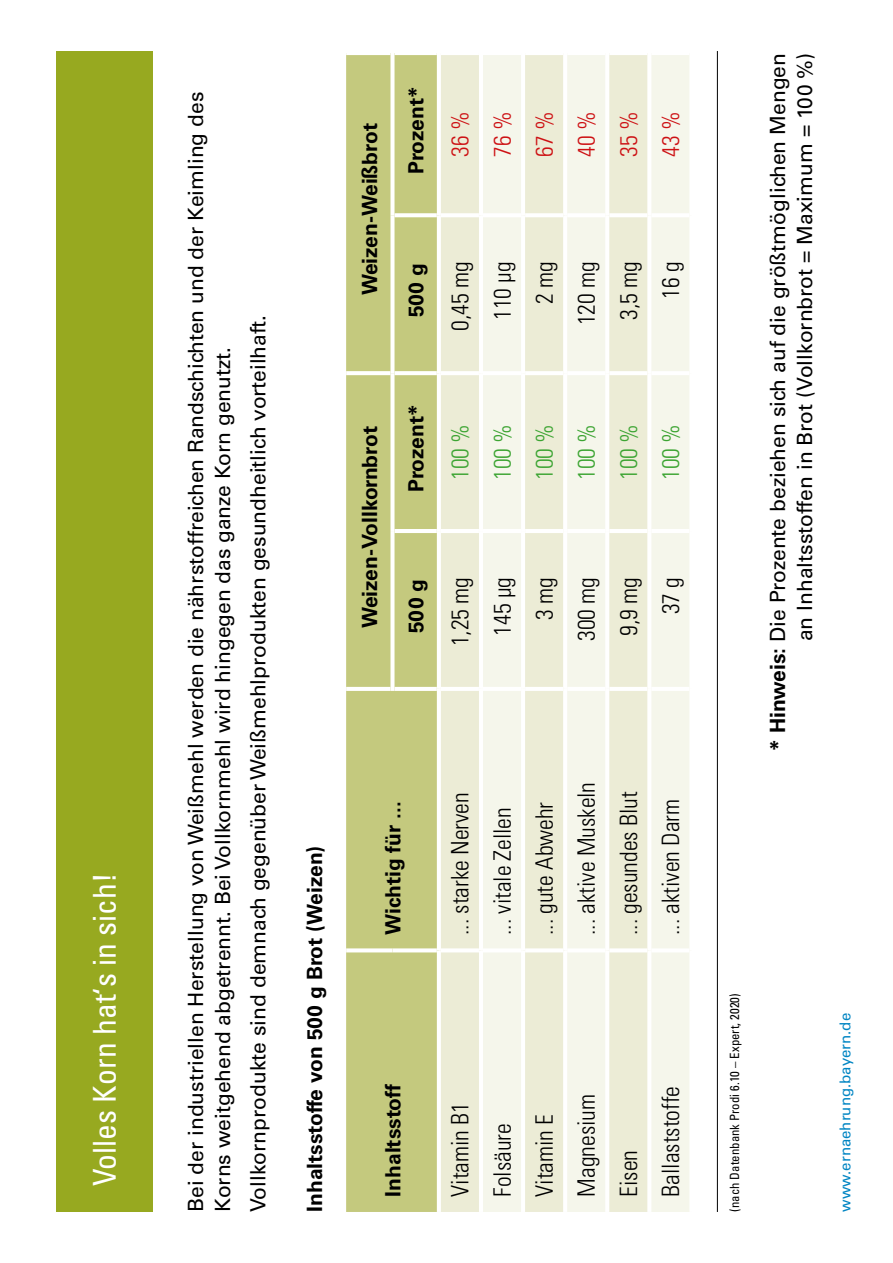
<style>
.page{position:relative;width:893px;height:1263px;background:#fff}
.page>*{position:absolute;margin:0;border:0;box-sizing:border-box;transform-origin:0 0}
.t1{font:condensed 31.5px "Univers LT Std";letter-spacing:.005em;color:#fff}
.t2{font:300 condensed 24px "Univers LT Std";color:#000}
.t3{font:300 condensed 24px "Univers LT Std";color:#3ca432}
.t4{font:300 condensed 24px "Univers LT Std";color:#cd1013}
.t5{font:21px/27px "Univers";color:#000}
.t6{font:700 21px "Univers";color:#000}
.t7{font:15px "Univers";color:#0085c3}
.t8{font:condensed 12.75px "Univers";letter-spacing:.005em;color:#000}
.s1{font-weight:700}
</style>
<div class="page">
<div style="left:56px;top:51px;width:97px;height:1161px;background:#97a920"></div>
<div style="left:346px;top:53px;width:91px;height:1159px;background:#c4c97e"></div>
<div style="left:441px;top:55px;width:38px;height:1157px;background:#ececd6"></div>
<svg style="left:483px;top:55px;width:206px;height:1157px;background:#f1f2e2"></svg>
<svg style="left:346px;top:948px;width:46px;height:4px"></svg>
<hr style="left:346px;top:687px;width:44px;height:4px;background:#fff">
<svg style="left:346px;top:371px;width:44px;height:4px"></svg>
<hr style="left:346px;top:51px;width:44px;height:4px;background:#fff">
<svg style="left:392px;top:948px;width:45px;height:4px"></svg>
<svg style="left:390px;top:531px;width:4px;height:160px"></svg>
<hr style="left:395px;top:687px;width:42px;height:4px;background:#fff">
<svg style="left:390px;top:373px;width:4px;height:158px"></svg>
<hr style="left:395px;top:529px;width:42px;height:4px;background:#fff">
<svg style="left:390px;top:215px;width:4px;height:158px"></svg>
<svg style="left:395px;top:371px;width:42px;height:4px"></svg>
<svg style="left:390px;top:53px;width:4px;height:162px"></svg>
<svg style="left:395px;top:213px;width:42px;height:4px"></svg>
<hr style="left:395px;top:51px;width:42px;height:4px;background:#fff">
<svg style="left:441px;top:948px;width:38px;height:4px"></svg>
<hr style="left:441px;top:687px;width:38px;height:4px;background:#fff">
<hr style="left:441px;top:529px;width:38px;height:4px;background:#fff">
<hr style="left:441px;top:371px;width:38px;height:4px;background:#fff">
<hr style="left:441px;top:213px;width:38px;height:4px;background:#fff">
<hr style="left:483px;top:948px;width:38px;height:4px;background:#fff">
<hr style="left:483px;top:687px;width:38px;height:4px;background:#fff">
<hr style="left:483px;top:529px;width:38px;height:4px;background:#fff">
<hr style="left:483px;top:371px;width:38px;height:4px;background:#fff">
<hr style="left:483px;top:213px;width:38px;height:4px;background:#fff">
<hr style="left:521px;top:950px;width:4px;height:262px;background:#fff">
<hr style="left:521px;top:689px;width:4px;height:261px;background:#fff">
<svg style="left:525px;top:948px;width:38px;height:4px"></svg>
<hr style="left:521px;top:531px;width:4px;height:158px;background:#fff">
<hr style="left:525px;top:687px;width:38px;height:4px;background:#fff">
<hr style="left:521px;top:373px;width:4px;height:158px;background:#fff">
<hr style="left:525px;top:529px;width:38px;height:4px;background:#fff">
<hr style="left:521px;top:215px;width:4px;height:158px;background:#fff">
<hr style="left:525px;top:371px;width:38px;height:4px;background:#fff">
<hr style="left:521px;top:51px;width:4px;height:164px;background:#fff">
<hr style="left:525px;top:213px;width:38px;height:4px;background:#fff">
<hr style="left:563px;top:950px;width:4px;height:262px;background:#fff">
<hr style="left:563px;top:689px;width:4px;height:261px;background:#fff">
<hr style="left:567px;top:948px;width:38px;height:4px;background:#fff">
<hr style="left:563px;top:531px;width:4px;height:158px;background:#fff">
<hr style="left:567px;top:687px;width:38px;height:4px;background:#fff">
<hr style="left:563px;top:373px;width:4px;height:158px;background:#fff">
<hr style="left:567px;top:529px;width:38px;height:4px;background:#fff">
<hr style="left:563px;top:215px;width:4px;height:158px;background:#fff">
<hr style="left:567px;top:371px;width:38px;height:4px;background:#fff">
<hr style="left:563px;top:51px;width:4px;height:164px;background:#fff">
<hr style="left:567px;top:213px;width:38px;height:4px;background:#fff">
<hr style="left:605px;top:950px;width:4px;height:262px;background:#fff">
<hr style="left:605px;top:689px;width:4px;height:261px;background:#fff">
<svg style="left:609px;top:948px;width:38px;height:4px"></svg>
<hr style="left:605px;top:531px;width:4px;height:158px;background:#fff">
<hr style="left:609px;top:687px;width:38px;height:4px;background:#fff">
<hr style="left:605px;top:373px;width:4px;height:158px;background:#fff">
<hr style="left:609px;top:529px;width:38px;height:4px;background:#fff">
<hr style="left:605px;top:215px;width:4px;height:158px;background:#fff">
<hr style="left:609px;top:371px;width:38px;height:4px;background:#fff">
<hr style="left:605px;top:51px;width:4px;height:164px;background:#fff">
<hr style="left:609px;top:213px;width:38px;height:4px;background:#fff">
<svg style="left:647px;top:950px;width:4px;height:262px"></svg>
<svg style="left:647px;top:689px;width:4px;height:261px"></svg>
<hr style="left:651px;top:948px;width:38px;height:4px;background:#fff">
<svg style="left:647px;top:531px;width:4px;height:158px"></svg>
<hr style="left:651px;top:687px;width:38px;height:4px;background:#fff">
<svg style="left:647px;top:373px;width:4px;height:158px"></svg>
<hr style="left:651px;top:529px;width:38px;height:4px;background:#fff">
<svg style="left:647px;top:215px;width:4px;height:158px"></svg>
<hr style="left:651px;top:371px;width:38px;height:4px;background:#fff">
<svg style="left:647px;top:55px;width:4px;height:160px"></svg>
<hr style="left:651px;top:213px;width:38px;height:4px;background:#fff">
<hr style="left:717px;top:51px;width:1px;height:1161px;background:#000">
<h1 class="t1" style="left:85px;top:1186px;width:316px;rotate:-90deg">Volles Korn hat‘s in sich!</h1>
<p class="t5" style="left:182px;top:1212px;width:1121px;rotate:-90deg">Bei der industriellen Herstellung von Weißmehl werden die nährstoffreichen Randschichten und der Keimling des<br>Korns weitgehend abgetrennt. Bei Vollkornmehl wird hingegen das ganze Korn genutzt.</p>
<p class="t5" style="left:245px;top:1212px;width:899px;rotate:-90deg">Vollkornprodukte sind demnach gegenüber Weißmehlprodukten gesundheitlich vorteilhaft.</p>
<p class="t6" style="left:357px;top:295px;width:174px;rotate:-90deg">Weizen-Weißbrot</p>
<p class="t6" style="left:357px;top:628px;width:204px;rotate:-90deg">Weizen-Vollkornbrot</p>
<p class="t6" style="left:404px;top:174px;width:89px;rotate:-90deg">Prozent*</p>
<p class="t4" style="left:446px;top:157px;width:47px;rotate:-90deg">36 %</p>
<p class="t4" style="left:488px;top:157px;width:47px;rotate:-90deg">76 %</p>
<p class="t4" style="left:530px;top:157px;width:47px;rotate:-90deg">67 %</p>
<p class="t4" style="left:572px;top:157px;width:47px;rotate:-90deg">40 %</p>
<p class="t4" style="left:614px;top:157px;width:47px;rotate:-90deg">35 %</p>
<p class="t4" style="left:656px;top:157px;width:47px;rotate:-90deg">43 %</p>
<p class="t6" style="left:404px;top:317px;width:56px;rotate:-90deg">500 g</p>
<p class="t2" style="left:446px;top:330px;width:71px;rotate:-90deg">0,45 mg</p>
<p class="t2" style="left:488px;top:320px;width:60px;rotate:-90deg">110 µg</p>
<p class="t2" style="left:530px;top:304px;width:44px;rotate:-90deg">2 mg</p>
<p class="t2" style="left:572px;top:325px;width:65px;rotate:-90deg">120 mg</p>
<p class="t2" style="left:614px;top:320px;width:60px;rotate:-90deg">3,5 mg</p>
<p class="t2" style="left:656px;top:298px;width:39px;rotate:-90deg">16 g</p>
<p class="t6" style="left:404px;top:492px;width:89px;rotate:-90deg">Prozent*</p>
<p class="t3" style="left:446px;top:480px;width:57px;rotate:-90deg">100 %</p>
<p class="t3" style="left:488px;top:480px;width:57px;rotate:-90deg">100 %</p>
<p class="t3" style="left:530px;top:480px;width:57px;rotate:-90deg">100 %</p>
<p class="t3" style="left:572px;top:480px;width:57px;rotate:-90deg">100 %</p>
<p class="t3" style="left:614px;top:480px;width:57px;rotate:-90deg">100 %</p>
<p class="t3" style="left:656px;top:480px;width:57px;rotate:-90deg">100 %</p>
<p class="t6" style="left:404px;top:633px;width:56px;rotate:-90deg">500 g</p>
<p class="t2" style="left:446px;top:646px;width:71px;rotate:-90deg">1,25 mg</p>
<p class="t2" style="left:488px;top:635px;width:60px;rotate:-90deg">145 µg</p>
<p class="t2" style="left:530px;top:620px;width:44px;rotate:-90deg">3 mg</p>
<p class="t2" style="left:572px;top:641px;width:65px;rotate:-90deg">300 mg</p>
<p class="t2" style="left:614px;top:636px;width:60px;rotate:-90deg">9,9 mg</p>
<p class="t2" style="left:656px;top:614px;width:39px;rotate:-90deg">37 g</p>
<p class="t6" style="left:302px;top:1212px;width:368px;rotate:-90deg">Inhaltsstoffe von 500 g Brot (Weizen)</p>
<p class="t6" style="left:381px;top:935px;width:135px;rotate:-90deg">Wichtig für ...</p>
<p class="t2" style="left:446px;top:935px;width:144px;rotate:-90deg">... starke Nerven</p>
<p class="t2" style="left:488px;top:935px;width:129px;rotate:-90deg">... vitale Zellen</p>
<p class="t2" style="left:530px;top:935px;width:135px;rotate:-90deg">... gute Abwehr</p>
<p class="t2" style="left:572px;top:935px;width:155px;rotate:-90deg">... aktive Muskeln</p>
<p class="t2" style="left:614px;top:935px;width:145px;rotate:-90deg">... gesundes Blut</p>
<p class="t2" style="left:656px;top:935px;width:137px;rotate:-90deg">... aktiven Darm</p>
<p class="t6" style="left:381px;top:1197px;width:114px;rotate:-90deg">Inhaltsstoff</p>
<p class="t2" style="left:446px;top:1197px;width:96px;rotate:-90deg">Vitamin B1</p>
<p class="t2" style="left:488px;top:1197px;width:75px;rotate:-90deg">Folsäure</p>
<p class="t2" style="left:530px;top:1197px;width:84px;rotate:-90deg">Vitamin E</p>
<p class="t2" style="left:572px;top:1197px;width:104px;rotate:-90deg">Magnesium</p>
<p class="t2" style="left:614px;top:1197px;width:48px;rotate:-90deg">Eisen</p>
<p class="t2" style="left:656px;top:1197px;width:112px;rotate:-90deg">Ballaststoffe</p>
<p class="t5" style="left:764px;top:751px;width:699px;text-align:right;rotate:-90deg"><span class="s1">* Hinweis:</span> Die Prozente beziehen sich auf die größtmöglichen Mengen an Inhaltsstoffen in Brot (Vollkornbrot = Maximum = 100 %)</p>
<p class="t8" style="left:726px;top:1212px;width:220px;rotate:-90deg">(nach Datenbank Prodi 6.10 – Expert, 2020)</p>
<p class="t7" style="left:836px;top:1212px;width:200px;rotate:-90deg">www.ernaehrung.bayern.de</p>
</div>
